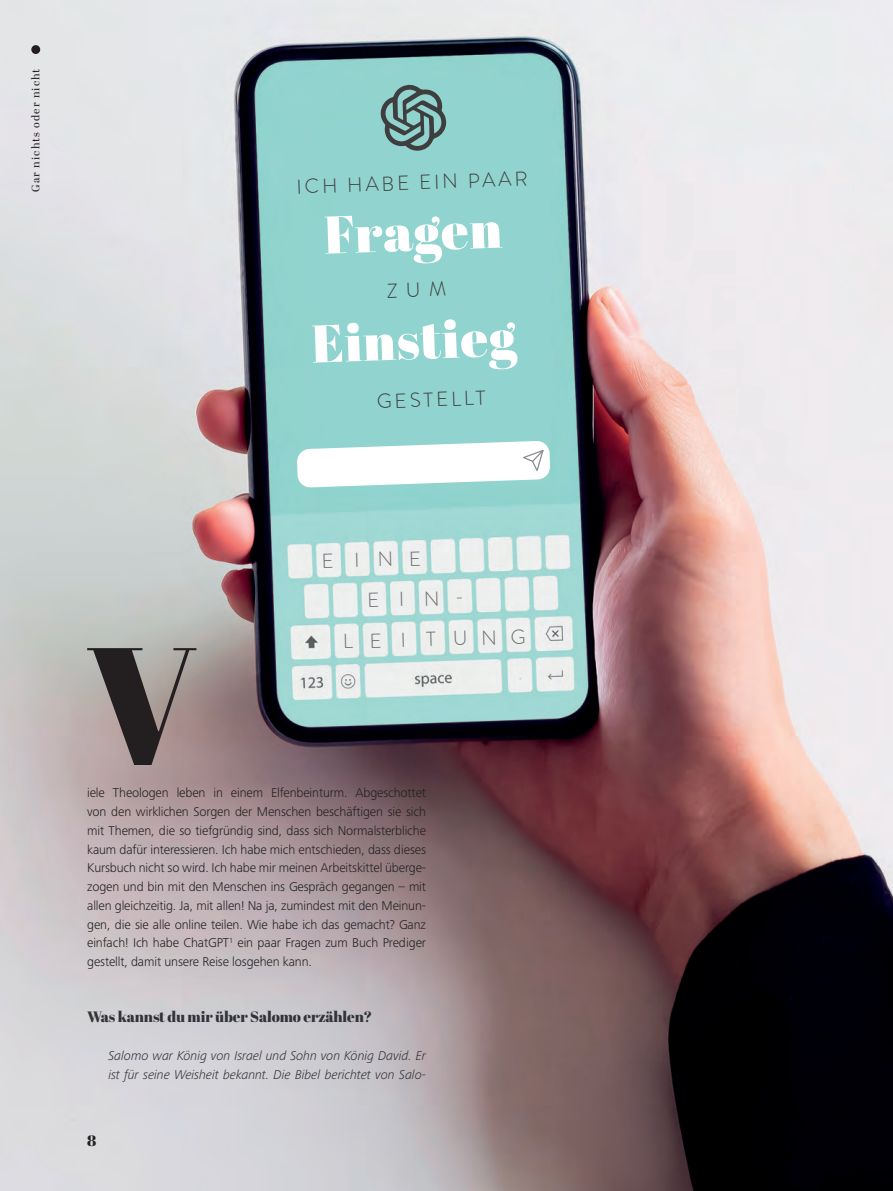
<style>
.page{position:relative;width:893px;height:1191px;background:#fff}
.page>*{position:absolute;margin:0;border:0;box-sizing:border-box;transform-origin:0 0}
.t1{font:900 165px "Abril Display";color:#231f20}
.t2{font:900 52.8px/108.4px "Abril Display";color:#fff;text-align:center}
.t3{font:300 20.25px "Brandon Grotesque";color:#3e3e3f}
.t4{font:300 20.25px "Brandon Grotesque";color:#6c6d70}
.t5{font:15px "Abril Fatface";letter-spacing:-.01em;color:#323338}
.t6{font:15px "Abril Fatface";color:#231f20}
.t7{font:300 13.2px/18.8px "Frutiger Next Pro";letter-spacing:-.01em;color:#231f20;text-align:justify}
.t8{font:italic 300 13.2px/18.8px "Frutiger Next Pro";letter-spacing:-.01em;color:#323338}
.t9{font:10.95px "Abril Display";letter-spacing:.1em;color:#231f20}
</style>
<div class="page">
<img style="left:0;top:0;width:893px;height:1191px">
<div style="left:31px;top:45px;width:9px;height:9px;background:#231f20;border-radius:50%"></div>
<svg style="left:381px;top:84px;width:65px;height:67px;background:#6e9593"></svg>
<svg style="left:297px;top:441px;width:253px;height:46px"></svg>
<svg style="left:387px;top:281px;width:58px;height:17px"></svg>
<p class="t9" style="left:28px;top:192px;width:125px;rotate:-90deg">Gar nichts oder nicht</p>
<h3 class="t3" style="left:296px;top:173px;width:233px;rotate:-2deg">ICH HABE EIN PAAR</h3>
<h2 class="t2" style="left:306px;top:182px;width:205px;rotate:-2deg">Fragen<br>Einstieg</h2>
<h3 class="t3" style="left:376px;top:387px;width:110px;rotate:-2deg">GESTELLT</h3>
<h1 class="t1" style="left:87px;top:588px;width:111px">V</h1>
<h3 class="t4" style="left:321px;top:547px;width:101px;rotate:-2deg">E INE</h3>
<h3 class="t4" style="left:367px;top:586px;width:98px;rotate:-2deg">EIN-</h3>
<h3 class="t4" style="left:343px;top:628px;width:184px;rotate:-2deg">LE I TUNG</h3>
<p class="t7" style="left:87px;top:783px;width:340px">iele Theologen leben in einem Elfenbeinturm. Abgeschottet von den wirklichen Sorgen der Menschen beschäftigen sie sich mit Themen, die so tiefgründig sind, dass sich Normalsterbliche kaum dafür interessieren. Ich habe mich entschieden, dass dieses Kursbuch nicht so wird. Ich habe mir meinen Arbeitskittel überge&shy;zogen und bin mit den Menschen ins Gespräch gegangen – mit allen gleichzeitig. Ja, mit allen! Na ja, zumindest mit den Meinun&shy;gen, die sie alle online teilen. Wie habe ich das gemacht? Ganz einfach! Ich habe ChatGPT<sup>1</sup> ein paar Fragen zum Buch Prediger gestellt, damit unsere Reise losgehen kann.</p>
<p class="t5" style="left:87px;top:1006px;width:286px">Was kannst du mir über Salomo erzählen?</p>
<p class="t8" style="left:108px;top:1046px;width:319px">Salomo war König von Israel und Sohn von König David. Er ist für seine Weisheit bekannt. Die Bibel berichtet von Salo-</p>
<p class="t6" style="left:87px;top:1129px;width:11px">8</p>
</div>
